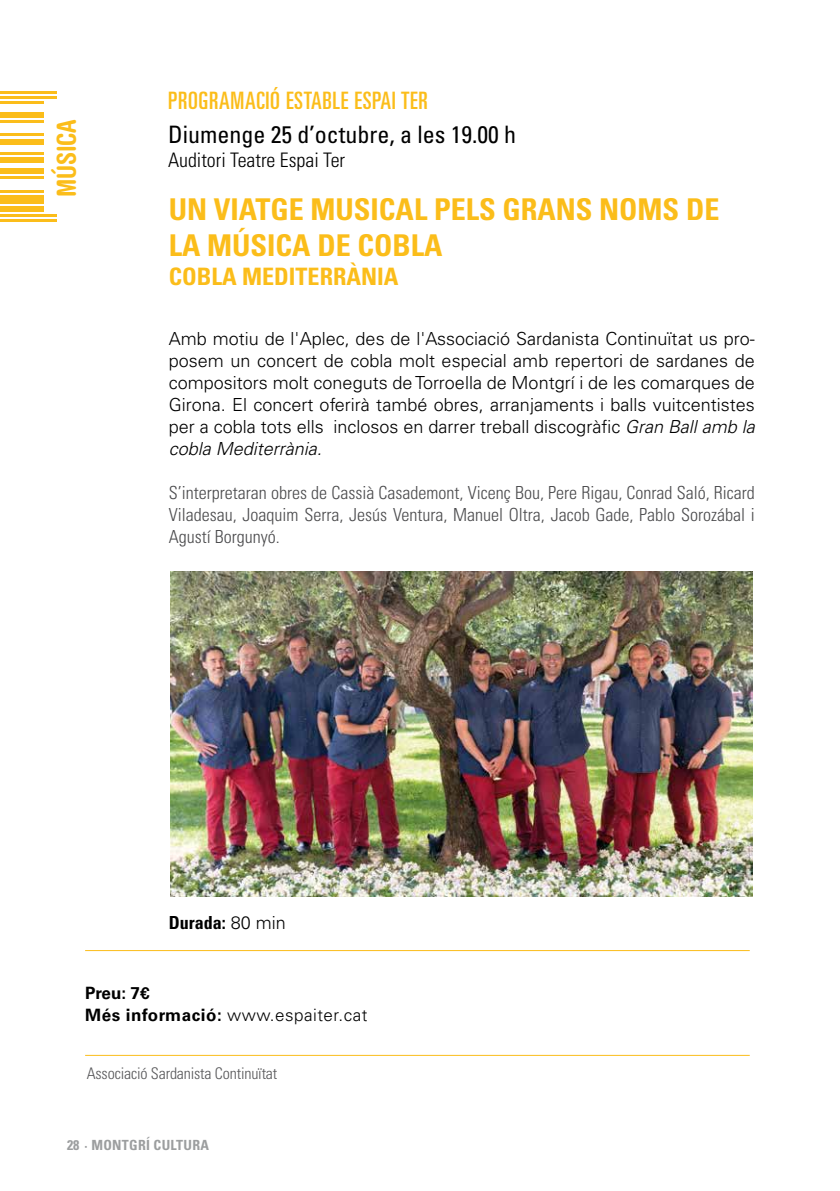
<style>
.page{position:relative;width:840px;height:1191px;background:#fff}
.page>*{position:absolute;margin:0;border:0;box-sizing:border-box;transform-origin:0 0}
.t1{font:700 condensed 30px/36px "Univers LT Std";color:#fbbd1a}
.t2{font:700 condensed 26px "Helvetica Rounded LT Std";letter-spacing:-.01em;color:#fbbd1a}
.t3{font:condensed 24px "Univers LT Std";color:#000}
.t4{font:ultra-condensed 24px "Univers LT Std";letter-spacing:.03em;color:#fbbd1a}
.t5{font:700 condensed 24px "Univers LT Std";color:#fbbd1a}
.t6{font:300 condensed 20px "Univers LT Std";color:#000}
.t7{font:300 18px/22px "Univers LT Std";color:#000;text-align:justify}
.t8{font:300 condensed 18px/22px "Univers LT Std";color:#4b4b4d;text-align:justify}
.t9{font:700 condensed 18px "Univers LT Std";color:#000}
.t10{font:700 17px/22px "Univers LT Std";color:#000}
.t11{font:300 condensed 16px "Univers LT Std";letter-spacing:-.01em;color:#58585a}
.t12{font:700 condensed 14px "Univers LT Std";letter-spacing:.02em;color:#9c9e9f}
.s1{font-style:italic}
.s2{font-weight:300;font-stretch:normal}
.s3{font-weight:300}
</style>
<div class="page">
<hr style="left:85px;top:1054px;width:664px;height:1px;background:#fbbd1a">
<hr style="left:85px;top:950px;width:664px;height:1px;background:#fbbd1a">
<img style="left:170px;top:571px;width:582px;height:325px">
<hr style="left:0;top:91px;width:56px;height:2px;background:#fbbd1a">
<hr style="left:0;top:96px;width:56px;height:3px;background:#fbbd1a">
<hr style="left:0;top:101px;width:44px;height:3px;background:#fbbd1a">
<div style="left:0;top:112px;width:44px;height:6px;background:#fbbd1a"></div>
<hr style="left:0;top:120px;width:44px;height:3px;background:#fbbd1a">
<hr style="left:0;top:134px;width:44px;height:2px;background:#fbbd1a">
<div style="left:0;top:139px;width:44px;height:5px;background:#fbbd1a"></div>
<hr style="left:0;top:152px;width:44px;height:3px;background:#fbbd1a">
<div style="left:0;top:157px;width:44px;height:6px;background:#fbbd1a"></div>
<div style="left:0;top:168px;width:44px;height:6px;background:#fbbd1a"></div>
<hr style="left:0;top:176px;width:44px;height:3px;background:#fbbd1a">
<hr style="left:0;top:190px;width:44px;height:3px;background:#fbbd1a">
<div style="left:0;top:195px;width:44px;height:8px;background:#fbbd1a"></div>
<div style="left:0;top:206px;width:44px;height:5px;background:#fbbd1a"></div>
<hr style="left:0;top:214px;width:56px;height:3px;background:#fbbd1a">
<hr style="left:0;top:219px;width:56px;height:3px;background:#fbbd1a">
<h2 class="t2" style="left:51px;top:197px;width:79px;rotate:-90deg">MÚSICA</h2>
<h3 class="t4" style="left:168px;top:87px;width:54px">PROGRAMA</h3>
<h3 class="t4" style="left:256px;top:87px;width:116px">CIÓ ESTABLE ESPAI</h3>
<h3 class="t4" style="left:401px;top:87px;width:19px">TER</h3>
<h3 class="t3" style="left:168px;top:119px;width:349px">Diumenge 25 d’octubre, a les 19.00 h</h3>
<p class="t6" style="left:168px;top:148px;width:178px">Auditori Teatre Espai Ter</p>
<h1 class="t1" style="left:169px;top:191px;width:551px">UN VIATGE MUSICAL PELS GRANS NOMS DE<br>LA MÚSICA DE COBLA</h1>
<h3 class="t5" style="left:169px;top:262px;width:88px">COBLA MEDITERR</h3>
<h3 class="t5" style="left:346px;top:262px;width:28px">ÀNIA</h3>
<p class="t7" style="left:169px;top:327px;width:587px">Amb motiu de l'Aplec, des de l'Associació Sardanista Continuïtat us pro&shy;posem un concert de cobla molt especial amb repertori de sardanes de compositors molt coneguts de Torroella de Montgrí i de les comarques de Girona. El concert oferirà també obres, arranjaments i balls vuitcentistes per a cobla tots ells inclosos en darrer treball discogràfic <span class="s1">Gran Ball amb la cobla Mediterrània.</span></p>
<p class="t8" style="left:169px;top:481px;width:587px">S’interpretaran obres de Cassià Casademont, Vicenç Bou, Pere Rigau, Conrad Saló, Ricard Viladesau, Joaquim Serra, Jesús Ventura, Manuel Oltra, Jacob Gade, Pablo Sorozábal i Agustí Borgunyó.</p>
<p class="t9" style="left:169px;top:911px;width:119px">DURADA: <span class="s2">80 min</span></p>
<p class="t10" style="left:85px;top:982px;width:283px">Preu: 7€<br>Més informació: <span class="s3">www.espaiter.cat</span></p>
<p class="t11" style="left:87px;top:1063px;width:192px">Associació Sardanista Continuïtat</p>
<p class="t12" style="left:67px;top:1136px;width:143px">28 · MONTGRÍ CULTURA</p>
</div>
